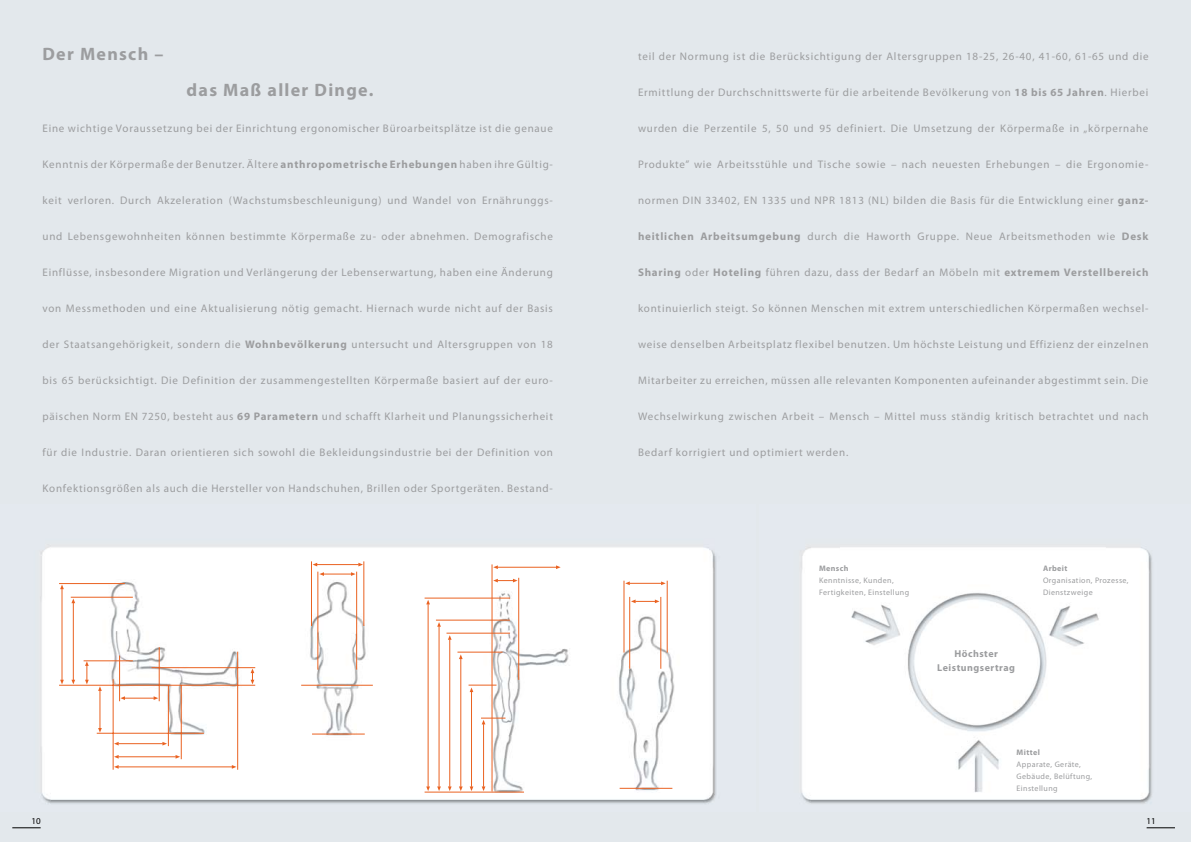
<style>
.page{position:relative;width:1191px;height:842px;background:#fff}
.page>*{position:absolute;margin:0;border:0;box-sizing:border-box;transform-origin:0 0}
.t1{font:700 18px "Myriad Pro";letter-spacing:.07em;color:#9c9d9f}
.t2{font:11px "Myriad Pro";letter-spacing:.07em;color:#9c9d9f}
.t3{font:700 10px/14px "Myriad Pro";letter-spacing:.05em;color:#9c9d9f;text-align:center}
.t4{font:9px "Myriad Pro";color:#000}
.t5{font:8px/12px "Myriad Pro";letter-spacing:.05em;color:#9c9d9f}
.t6{font:700 8px "Myriad Pro";letter-spacing:.05em;color:#9c9d9f}
.s1{font-weight:700}
</style>
<div class="page">
<div style="left:0;top:0;width:595px;height:842px;background:#e3e8ec"></div>
<svg style="left:12px;top:827px;width:29px;height:1px"></svg>
<div style="left:595px;top:0;width:596px;height:842px;background:#e3e8ec"></div>
<svg style="left:1146px;top:827px;width:29px;height:1px"></svg>
<img style="left:41px;top:547px;width:675px;height:257px">
<hr style="left:59px;top:583px;width:66px;height:1px;background:#ea6221">
<hr style="left:71px;top:597px;width:62px;height:1px;background:#ea6221">
<hr style="left:59px;top:685px;width:196px;height:1px;background:#ea6221">
<hr style="left:152px;top:667px;width:103px;height:1px;background:#ea6221">
<hr style="left:119px;top:655px;width:1px;height:46px;background:#ea6221">
<hr style="left:159px;top:647px;width:1px;height:54px;background:#ea6221">
<hr style="left:97px;top:733px;width:107px;height:1px;background:#ea6221">
<hr style="left:113px;top:679px;width:1px;height:91px;background:#ea6221">
<hr style="left:237px;top:652px;width:1px;height:118px;background:#ea6221">
<hr style="left:181px;top:685px;width:1px;height:74px;background:#ea6221">
<hr style="left:168px;top:685px;width:1px;height:61px;background:#ea6221">
<hr style="left:62px;top:589px;width:1px;height:91px;background:#ea6221">
<svg style="left:60px;top:584px;width:4px;height:5px"></svg>
<svg style="left:60px;top:680px;width:4px;height:4px"></svg>
<hr style="left:73px;top:603px;width:1px;height:77px;background:#ea6221">
<svg style="left:71px;top:598px;width:4px;height:5px"></svg>
<svg style="left:71px;top:680px;width:4px;height:4px"></svg>
<hr style="left:118px;top:767px;width:114px;height:1px;background:#ea6221">
<svg style="left:232px;top:765px;width:4px;height:4px"></svg>
<svg style="left:114px;top:765px;width:5px;height:4px"></svg>
<hr style="left:118px;top:756px;width:58px;height:1px;background:#ea6221">
<svg style="left:175px;top:755px;width:5px;height:4px"></svg>
<svg style="left:114px;top:755px;width:5px;height:4px"></svg>
<hr style="left:118px;top:743px;width:45px;height:1px;background:#ea6221">
<svg style="left:162px;top:742px;width:5px;height:3px"></svg>
<svg style="left:114px;top:742px;width:5px;height:3px"></svg>
<svg style="left:120px;top:696px;width:38px;height:4px"></svg>
<hr style="left:100px;top:691px;width:1px;height:37px;background:#ea6221">
<svg style="left:98px;top:686px;width:4px;height:5px"></svg>
<svg style="left:98px;top:728px;width:4px;height:5px"></svg>
<hr style="left:84px;top:660px;width:49px;height:1px;background:#ea6221">
<svg style="left:85px;top:661px;width:4px;height:23px"></svg>
<hr style="left:301px;top:685px;width:72px;height:1px;background:#ea6221">
<hr style="left:312px;top:734px;width:53px;height:1px;background:#ea6221">
<hr style="left:363px;top:561px;width:1px;height:65px;background:#ea6221">
<hr style="left:311px;top:561px;width:1px;height:65px;background:#ea6221">
<hr style="left:317px;top:572px;width:1px;height:98px;background:#ea6221">
<hr style="left:356px;top:572px;width:1px;height:98px;background:#ea6221">
<hr style="left:317px;top:564px;width:42px;height:1px;background:#ea6221">
<svg style="left:358px;top:563px;width:5px;height:3px"></svg>
<svg style="left:312px;top:563px;width:5px;height:3px"></svg>
<svg style="left:319px;top:572px;width:36px;height:4px"></svg>
<hr style="left:424px;top:598px;width:86px;height:1px;background:#ea6221">
<hr style="left:436px;top:620px;width:74px;height:1px;background:#ea6221">
<hr style="left:446px;top:633px;width:64px;height:1px;background:#ea6221">
<hr style="left:457px;top:652px;width:45px;height:1px;background:#ea6221">
<hr style="left:424px;top:792px;width:100px;height:1px;background:#ea6221">
<svg style="left:251px;top:668px;width:3px;height:16px"></svg>
<hr style="left:428px;top:604px;width:1px;height:183px;background:#ea6221">
<svg style="left:426px;top:600px;width:4px;height:4px"></svg>
<svg style="left:426px;top:786px;width:4px;height:5px"></svg>
<hr style="left:439px;top:626px;width:1px;height:161px;background:#ea6221">
<svg style="left:437px;top:622px;width:4px;height:5px"></svg>
<svg style="left:437px;top:786px;width:4px;height:5px"></svg>
<hr style="left:449px;top:639px;width:1px;height:148px;background:#ea6221">
<svg style="left:448px;top:635px;width:3px;height:5px"></svg>
<svg style="left:448px;top:786px;width:3px;height:5px"></svg>
<hr style="left:460px;top:659px;width:1px;height:128px;background:#ea6221">
<svg style="left:459px;top:654px;width:3px;height:5px"></svg>
<svg style="left:459px;top:786px;width:3px;height:5px"></svg>
<hr style="left:471px;top:692px;width:1px;height:95px;background:#ea6221">
<svg style="left:468px;top:685px;width:28px;height:7px"></svg>
<svg style="left:469px;top:786px;width:4px;height:5px"></svg>
<hr style="left:483px;top:724px;width:1px;height:63px;background:#ea6221">
<svg style="left:481px;top:718px;width:24px;height:6px"></svg>
<svg style="left:482px;top:786px;width:3px;height:5px"></svg>
<hr style="left:492px;top:564px;width:1px;height:227px;background:#ea6221">
<hr style="left:518px;top:578px;width:1px;height:102px;background:#ea6221">
<hr style="left:629px;top:597px;width:1px;height:72px;background:#ea6221">
<hr style="left:497px;top:567px;width:59px;height:1px;background:#ea6221">
<svg style="left:556px;top:565px;width:4px;height:4px"></svg>
<svg style="left:493px;top:565px;width:5px;height:4px"></svg>
<svg style="left:493px;top:579px;width:24px;height:3px"></svg>
<hr style="left:619px;top:788px;width:53px;height:1px;background:#ea6221">
<hr style="left:660px;top:597px;width:1px;height:72px;background:#ea6221">
<hr style="left:623px;top:581px;width:1px;height:71px;background:#ea6221">
<hr style="left:667px;top:581px;width:1px;height:71px;background:#ea6221">
<hr style="left:629px;top:583px;width:32px;height:1px;background:#ea6221">
<svg style="left:661px;top:581px;width:4px;height:4px"></svg>
<svg style="left:625px;top:581px;width:5px;height:4px"></svg>
<svg style="left:631px;top:599px;width:28px;height:4px"></svg>
<img style="left:802px;top:547px;width:350px;height:257px">
<h1 class="t1" style="left:43px;top:42px;width:122px">Der Mensch –</h1>
<h1 class="t1" style="left:187px;top:78px;width:188px">das Maß aller Dinge.</h1>
<p class="t2" style="left:43px;top:122px;width:512px">Eine wichtige Voraussetzung bei der Einrichtung ergonomischer Büroarbeitsplätze ist die genaue</p>
<p class="t2" style="left:43px;top:158px;width:512px">Kenntnis der Körpermaße der Benutzer. Ältere <span class="s1">anthropometrische Erhebungen</span> haben ihre Gültig-</p>
<p class="t2" style="left:43px;top:194px;width:512px">keit verloren. Durch Akzeleration (Wachstumsbeschleunigung) und Wandel von Ernährunggs-</p>
<p class="t2" style="left:43px;top:230px;width:512px">und Lebensgewohnheiten können bestimmte Körpermaße zu- oder abnehmen. Demografische</p>
<p class="t2" style="left:43px;top:266px;width:512px">Einflüsse, insbesondere Migration und Verlängerung der Lebenserwartung, haben eine Änderung</p>
<p class="t2" style="left:43px;top:302px;width:512px">von Messmethoden und eine Aktualisierung nötig gemacht. Hiernach wurde nicht auf der Basis</p>
<p class="t2" style="left:43px;top:338px;width:512px">der Staatsangehörigkeit, sondern die <span class="s1">Wohnbevölkerung</span> untersucht und Altersgruppen von 18</p>
<p class="t2" style="left:43px;top:374px;width:512px">bis 65 berücksichtigt. Die Definition der zusammengestellten Körpermaße basiert auf der euro-</p>
<p class="t2" style="left:43px;top:410px;width:512px">päischen Norm EN 7250, besteht aus <span class="s1">69 Parametern</span> und schafft Klarheit und Planungssicherheit</p>
<p class="t2" style="left:43px;top:446px;width:512px">für die Industrie. Daran orientieren sich sowohl die Bekleidungsindustrie bei der Definition von</p>
<p class="t2" style="left:43px;top:482px;width:512px">Konfektionsgrößen als auch die Hersteller von Handschuhen, Brillen oder Sportgeräten. Bestand-</p>
<p class="t2" style="left:638px;top:50px;width:512px">teil der Normung ist die Berücksichtigung der Altersgruppen 18-25, 26-40, 41-60, 61-65 und die</p>
<p class="t2" style="left:638px;top:86px;width:512px">Ermittlung der Durchschnittswerte für die arbeitende Bevölkerung von <span class="s1">18 bis 65 Jahren</span>. Hierbei</p>
<p class="t2" style="left:638px;top:122px;width:512px">wurden die Perzentile 5, 50 und 95 definiert. Die Umsetzung der Körpermaße in „körpernahe</p>
<p class="t2" style="left:638px;top:158px;width:512px">Produkte” wie Arbeitsstühle und Tische sowie – nach neuesten Erhebungen – die Ergonomie-</p>
<p class="t2" style="left:638px;top:194px;width:512px">normen DIN 33402, EN 1335 und NPR 1813 (NL) bilden die Basis für die Entwicklung einer <span class="s1">ganz-</span></p>
<p class="t2" style="left:638px;top:230px;width:512px"><span class="s1">heitlichen Arbeitsumgebung</span> durch die Haworth Gruppe. Neue Arbeitsmethoden wie <span class="s1">Desk</span></p>
<p class="t2" style="left:638px;top:266px;width:512px"><span class="s1">Sharing</span> oder <span class="s1">Hoteling</span> führen dazu, dass der Bedarf an Möbeln mit <span class="s1">extremem Verstellbereich</span></p>
<p class="t2" style="left:638px;top:302px;width:512px">kontinuierlich steigt. So können Menschen mit extrem unterschiedlichen Körpermaßen wechsel-</p>
<p class="t2" style="left:638px;top:338px;width:512px">weise denselben Arbeitsplatz flexibel benutzen. Um höchste Leistung und Effizienz der einzelnen</p>
<p class="t2" style="left:638px;top:374px;width:512px">Mitarbeiter zu erreichen, müssen alle relevanten Komponenten aufeinander abgestimmt sein. Die</p>
<p class="t2" style="left:638px;top:410px;width:512px">Wechselwirkung zwischen Arbeit – Mensch – Mittel muss ständig kritisch betrachtet und nach</p>
<p class="t2" style="left:638px;top:446px;width:212px">Bedarf korrigiert und optimiert werden.</p>
<p class="t6" style="left:819px;top:563px;width:31px">Mensch</p>
<p class="t5" style="left:819px;top:574px;width:92px">Kenntnisse, Kunden,<br>Fertigkeiten, Einstellung</p>
<p class="t3" style="left:937px;top:646px;width:79px">Höchster<br>Leistungsertrag</p>
<p class="t6" style="left:1043px;top:563px;width:26px">Arbeit</p>
<p class="t5" style="left:1043px;top:574px;width:87px">Organisation, Prozesse,<br>Dienstzweige</p>
<p class="t6" style="left:1016px;top:747px;width:25px">Mittel</p>
<p class="t5" style="left:1016px;top:758px;width:77px">Apparate, Geräte,<br>Gebäude, Belüftung,<br>Einstellung</p>
<p class="t4" style="left:31px;top:815px;width:11px">10</p>
<p class="t4" style="left:1146px;top:815px;width:11px">11</p>
</div>
